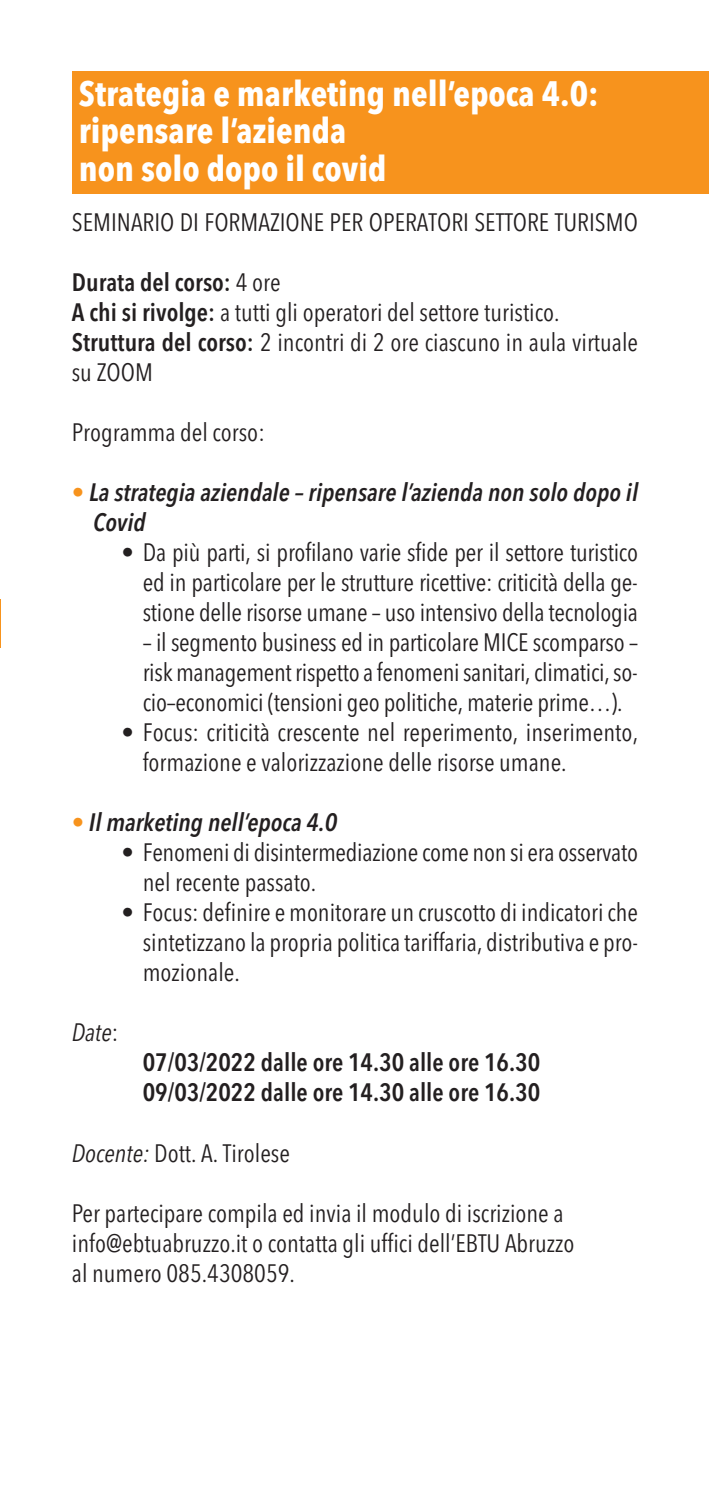
<style>
.page{position:relative;width:709px;height:1489px;background:#fff}
.page>*{position:absolute;margin:0;border:0;box-sizing:border-box;transform-origin:0 0}
.t1{font:700 35px/37.5px "Avenir Next Condensed";color:#fff}
.t2{font:25px/30px "Avenir Next Condensed";color:#231f20}
.t3{font:italic 600 25px/30px "Avenir Next Condensed";color:#231f20}
.t4{font:600 25px/30px "Avenir Next Condensed";color:#231f20}
.t5{font:italic 25px "Avenir Next Condensed";color:#231f20}
.s1{font-weight:600}
.s2{font-weight:400;font-style:normal;color:#f7931d}
.s3{font-style:normal}
.s4{font-style:italic}
</style>
<div class="page">
<div style="left:72px;top:71px;width:637px;height:123px;background:#f7931d"></div>
<hr style="left:0;top:599px;width:1px;height:49px;background:#f7931d">
<h1 class="t1" style="left:79px;top:75px;width:521px">Strategia e marketing nell’epoca 4.0: ripensare l’azienda<br>non solo dopo il covid</h1>
<p class="t2" style="left:72px;top:207px;width:568px">SEMINARIO DI FORMAZIONE PER OPERATORI SETTORE TURISMO</p>
<p class="t2" style="left:72px;top:267px;width:568px"><span class="s1">Durata del corso:</span> 4 ore<br><span class="s1">A chi si rivolge:</span> a tutti gli operatori del settore turistico.<br><span class="s1">Struttura del corso:</span> 2 incontri di 2 ore ciascuno in aula virtuale su ZOOM</p>
<p class="t2" style="left:72px;top:417px;width:194px">Programma del corso:</p>
<p class="t3" style="left:93px;top:477px;width:546px;text-indent:-21px"><span class="s2">•</span> La strategia aziendale – ripensare l’azienda non solo dopo il<br>Covid</p>
<p class="t2" style="left:143px;top:537px;width:497px;text-align:justify;text-indent:-21px">• Da più parti, si profilano varie sfide per il settore turistico ed in particolare per le strutture ricettive: criticità della ge&shy;stione delle risorse umane – uso intensivo della tecnologia</p>
<p class="t2" style="left:143px;top:627px;width:497px;text-align:justify">– il segmento business ed in particolare MICE scomparso – riskmanagementrispetto a fenomenisanitari,climatici,so&shy;cio–economici (tensioni geo politiche, materie prime…).</p>
<p class="t2" style="left:143px;top:717px;width:497px;text-indent:-21px">• Focus: criticità crescente nel reperimento, inserimento, formazione e valorizzazione delle risorse umane.</p>
<p class="t3" style="left:72px;top:807px;width:267px"><span class="s2">•</span> Il marketing nell’epoca 4.0</p>
<p class="t2" style="left:143px;top:837px;width:497px;text-indent:-21px">• Fenomeni di disintermediazione come non si era osservato nel recente passato.</p>
<p class="t2" style="left:143px;top:897px;width:497px;text-align:justify;text-indent:-21px">• Focus: definire e monitorare un cruscotto di indicatori che sintetizzano la propria politica tariffaria, distributiva e pro&shy;mozionale.</p>
<p class="t5" style="left:72px;top:1017px;width:48px">Date<span class="s3">:</span></p>
<p class="t4" style="left:143px;top:1047px;width:399px">07/03/2022 dalle ore 14.30 alle ore 16.30<br>09/03/2022 dalle ore 14.30 alle ore 16.30</p>
<p class="t2" style="left:72px;top:1137px;width:220px"><span class="s4">Docente:</span> Dott. A. Tirolese</p>
<p class="t2" style="left:72px;top:1197px;width:504px">Per partecipare compila ed invia il modulo di iscrizione a info@ebtuabruzzo.it o contatta gli uffici dell’EBTU Abruzzo al numero 085.4308059.</p>
</div>
